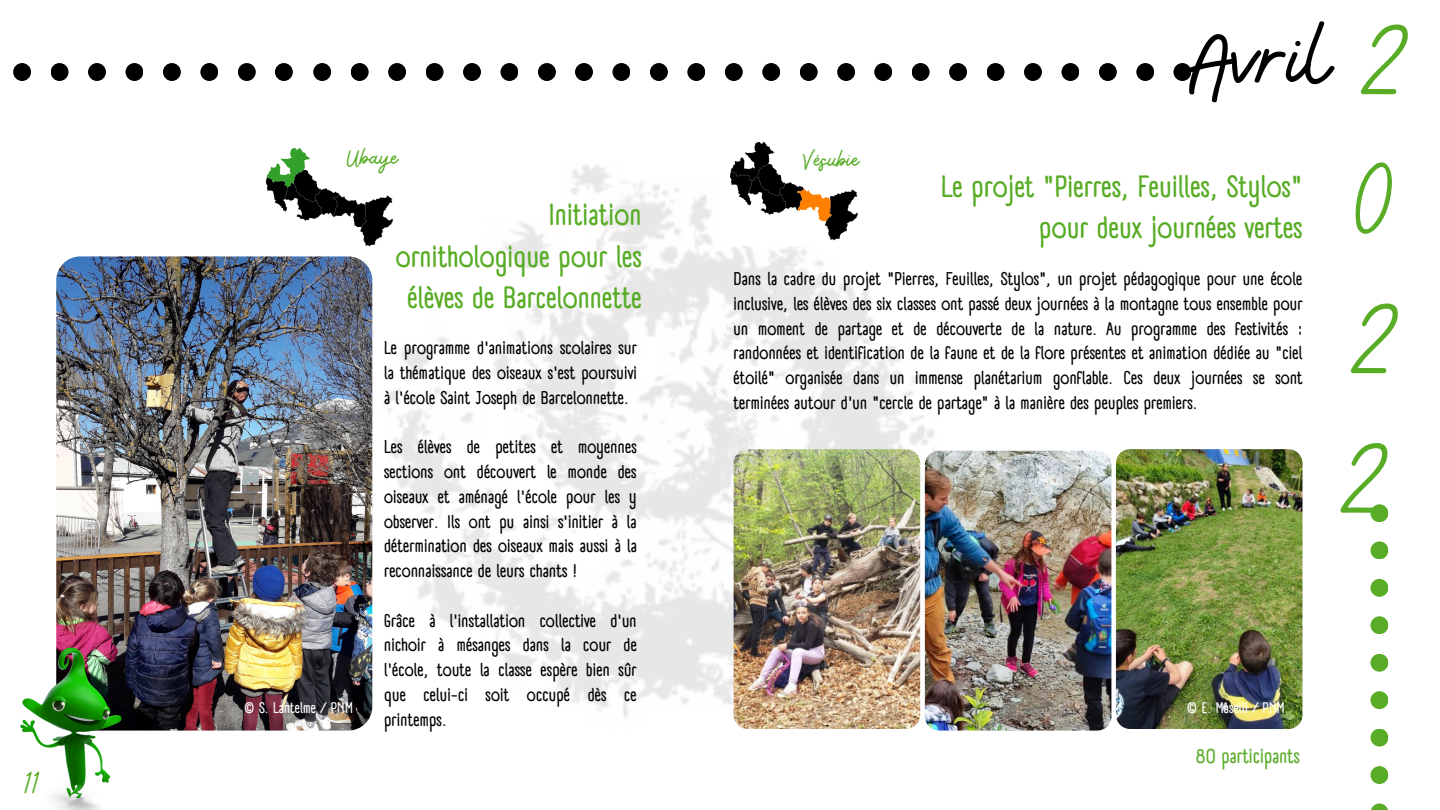
<style>
.page{position:relative;width:1440px;height:810px;background:#fff}
.page>*{position:absolute;margin:0;border:0;box-sizing:border-box;transform-origin:0 0}
.t1{font:100px/139.5px "Bellaboo";color:#000}
.t2{font:700 30px/41.2px "A Day Without Sun Text";color:#58ac26;text-align:right}
.t3{font:30px "Bellaboo";color:#58ac26}
.t4{font:26px "Bellaboo";color:#58ac26}
.t5{font:700 20px "A Day Without Sun Text";color:#58ac26}
.t6{font:700 18px/24.8px "A Day Without Sun Text";color:#000;text-align:justify}
.t7{font:700 15px "A Day Without Sun Text";color:#fff}
.s1{color:#58ac26}
</style>
<div class="page">
<div style="left:1173px;top:63px;width:18px;height:18px;background:#000;border-radius:50%"></div>
<div style="left:1136px;top:63px;width:18px;height:18px;background:#000;border-radius:50%"></div>
<div style="left:1099px;top:63px;width:18px;height:18px;background:#000;border-radius:50%"></div>
<div style="left:1061px;top:63px;width:18px;height:18px;background:#000;border-radius:50%"></div>
<div style="left:1024px;top:63px;width:18px;height:18px;background:#000;border-radius:50%"></div>
<div style="left:987px;top:63px;width:17px;height:18px;background:#000;border-radius:50%"></div>
<div style="left:949px;top:63px;width:18px;height:18px;background:#000;border-radius:50%"></div>
<div style="left:912px;top:63px;width:18px;height:18px;background:#000;border-radius:50%"></div>
<div style="left:874px;top:63px;width:18px;height:18px;background:#000;border-radius:50%"></div>
<div style="left:837px;top:63px;width:18px;height:18px;background:#000;border-radius:50%"></div>
<div style="left:800px;top:63px;width:18px;height:18px;background:#000;border-radius:50%"></div>
<div style="left:762px;top:63px;width:18px;height:18px;background:#000;border-radius:50%"></div>
<div style="left:725px;top:63px;width:18px;height:18px;background:#000;border-radius:50%"></div>
<div style="left:687px;top:63px;width:18px;height:18px;background:#000;border-radius:50%"></div>
<div style="left:650px;top:63px;width:18px;height:18px;background:#000;border-radius:50%"></div>
<div style="left:612px;top:63px;width:18px;height:18px;background:#000;border-radius:50%"></div>
<div style="left:575px;top:63px;width:18px;height:18px;background:#000;border-radius:50%"></div>
<div style="left:538px;top:63px;width:18px;height:18px;background:#000;border-radius:50%"></div>
<div style="left:500px;top:63px;width:18px;height:18px;background:#000;border-radius:50%"></div>
<div style="left:463px;top:63px;width:18px;height:18px;background:#000;border-radius:50%"></div>
<div style="left:426px;top:63px;width:18px;height:18px;background:#000;border-radius:50%"></div>
<div style="left:388px;top:63px;width:18px;height:18px;background:#000;border-radius:50%"></div>
<div style="left:351px;top:63px;width:18px;height:18px;background:#000;border-radius:50%"></div>
<div style="left:313px;top:63px;width:18px;height:18px;background:#000;border-radius:50%"></div>
<div style="left:275px;top:63px;width:18px;height:18px;background:#000;border-radius:50%"></div>
<div style="left:238px;top:63px;width:18px;height:18px;background:#000;border-radius:50%"></div>
<div style="left:200px;top:63px;width:18px;height:18px;background:#000;border-radius:50%"></div>
<div style="left:163px;top:63px;width:18px;height:18px;background:#000;border-radius:50%"></div>
<div style="left:125px;top:63px;width:18px;height:18px;background:#000;border-radius:50%"></div>
<div style="left:88px;top:63px;width:18px;height:18px;background:#000;border-radius:50%"></div>
<div style="left:51px;top:63px;width:18px;height:18px;background:#000;border-radius:50%"></div>
<div style="left:13px;top:63px;width:18px;height:18px;background:#000;border-radius:50%"></div>
<div style="left:1371px;top:504px;width:17px;height:18px;background:#58ac26;border-radius:50%"></div>
<div style="left:1371px;top:541px;width:17px;height:18px;background:#58ac26;border-radius:50%"></div>
<div style="left:1371px;top:579px;width:17px;height:18px;background:#58ac26;border-radius:50%"></div>
<div style="left:1371px;top:616px;width:17px;height:18px;background:#58ac26;border-radius:50%"></div>
<div style="left:1371px;top:654px;width:17px;height:18px;background:#58ac26;border-radius:50%"></div>
<div style="left:1371px;top:691px;width:17px;height:18px;background:#58ac26;border-radius:50%"></div>
<div style="left:1371px;top:729px;width:17px;height:18px;background:#58ac26;border-radius:50%"></div>
<div style="left:1371px;top:766px;width:17px;height:18px;background:#58ac26;border-radius:50%"></div>
<svg style="left:1371px;top:803px;width:17px;height:7px"></svg>
<img style="left:265px;top:147px;width:128px;height:100px">
<img style="left:56px;top:256px;width:316px;height:475px;border-radius:24px">
<img style="left:20px;top:620px;width:134px;height:190px">
<img style="left:734px;top:449px;width:186px;height:280px;border-radius:14px">
<img style="left:925px;top:451px;width:186px;height:280px;border-radius:14px">
<img style="left:1116px;top:449px;width:187px;height:280px;border-radius:14px">
<img style="left:729px;top:141px;width:129px;height:100px">
<h2 class="t3" style="left:26px;top:763px;width:17px">11</h2>
<h3 class="t4" style="left:347px;top:141px;width:52px">Ubaye</h3>
<h2 class="t2" style="left:396px;top:194px;width:247px">Initiation ornithologique pour les élèves de Barcelonnette</h2>
<p class="t7" style="left:244px;top:698px;width:110px">© S. Lantelme / PNM</p>
<p class="t6" style="left:384px;top:336px;width:255px">Le programme d'animations scolaires sur la thématique des oiseaux s'est poursuivi à l'école Saint Joseph de Barcelonnette.</p>
<p class="t6" style="left:384px;top:435px;width:254px">Les élèves de petites et moyennes sections ont découvert le monde des oiseaux et aménagé l'école pour les y observer. Ils ont pu ainsi s'initier à la détermination des oiseaux mais aussi à la reconnaissance de leurs chants !</p>
<p class="t6" style="left:384px;top:608px;width:254px">Grâce à l'installation collective d'un nichoir à mésanges dans la cour de l'école, toute la classe espère bien sûr que celui-ci soit occupé dès ce printemps.</p>
<h1 class="t1" style="left:1350px;top:-11px;width:64px;text-indent:-166px">Avril <span class="s1">2<br>0<br>2<br>2</span></h1>
<h3 class="t4" style="left:803px;top:143px;width:57px">Vésubie</h3>
<h2 class="t2" style="left:941px;top:166px;width:363px">Le projet "Pierres, Feuilles, Stylos" pour deux journées vertes</h2>
<p class="t6" style="left:734px;top:267px;width:571px">Dans la cadre du projet "Pierres, Feuilles, Stylos", un projet pédagogique pour une école inclusive, les élèves des six classes ont passé deux journées à la montagne tous ensemble pour un moment de partage et de découverte de la nature. Au programme des festivités : randonnées et identification de la faune et de la flore présentes et animation dédiée au "ciel étoilé" organisée dans un immense planétarium gonflable. Ces deux journées se sont terminées autour d'un "cercle de partage" à la manière des peuples premiers.</p>
<p class="t7" style="left:1187px;top:698px;width:99px">© E. Maselli / PNM</p>
<p class="t5" style="left:1196px;top:744px;width:106px">80 participants</p>
</div>
